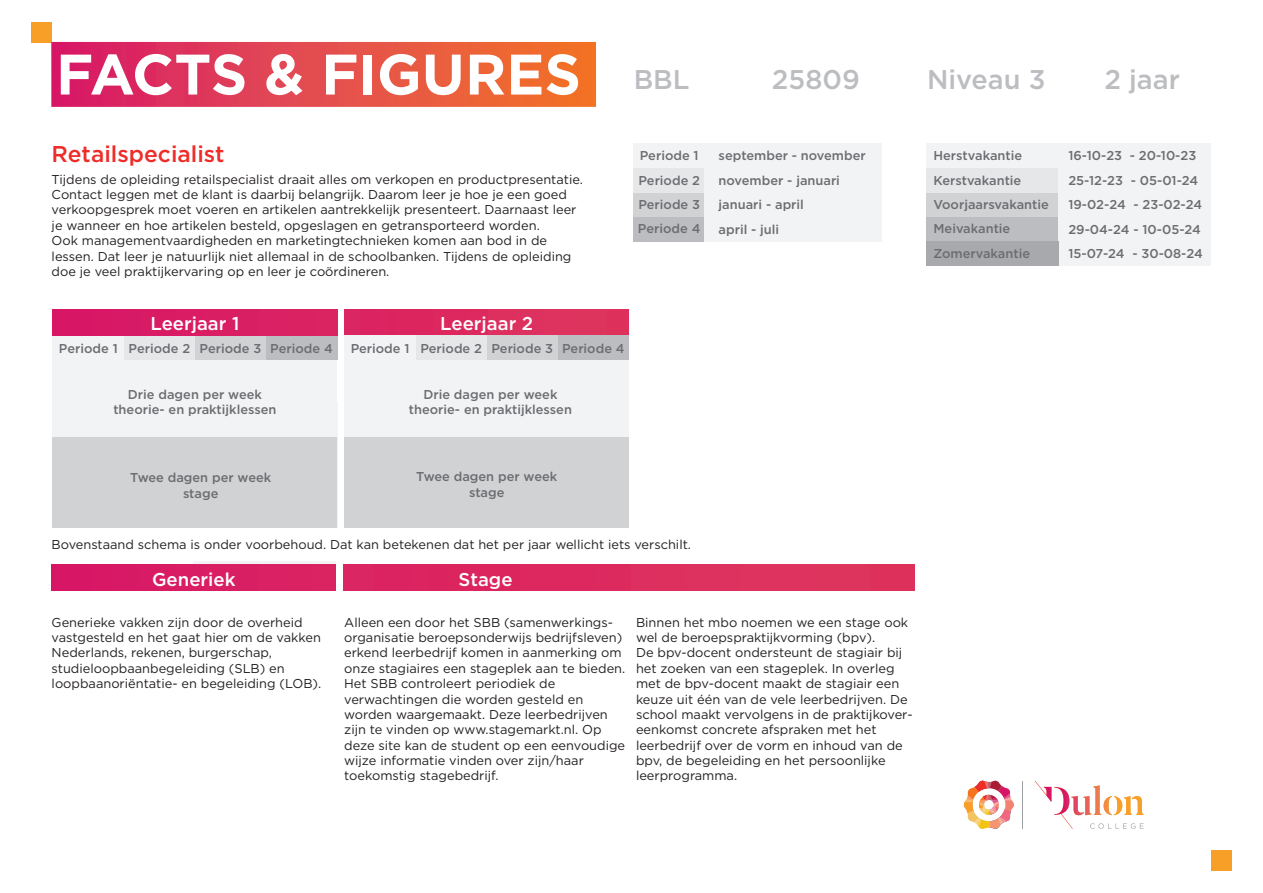
<style>
.page{position:relative;width:1263px;height:893px;background:#fff}
.page>*{position:absolute;margin:0;border:0;box-sizing:border-box;transform-origin:0 0}
.t1{font:700 57px "Gotham";letter-spacing:-.005em;color:#fff}
.t2{font:500 27.15px "Gotham";color:#bcbdc0}
.t3{font:500 22.8px "Gotham";color:#ee2d29}
.t4{font:500 18.6px "Gotham";color:#fff}
.t5{font:12.9px/15.5px "Gotham";color:#231f20}
.t6{font:500 12.9px/24.5px "Gotham";color:#6c6d70;text-align:center}
</style>
<div class="page">
<div style="left:194px;top:561px;width:142px;height:21px;background:linear-gradient(to right,#f2f3f4,#f2f3f4)"></div>
<div style="left:634px;top:217px;width:71px;height:24px;background:#bcbdc0"></div>
<div style="left:634px;top:192px;width:71px;height:25px;background:#d1d2d4"></div>
<div style="left:634px;top:168px;width:71px;height:24px;background:#e6e7e9"></div>
<div style="left:634px;top:144px;width:71px;height:24px;background:#f2f3f4"></div>
<div style="left:705px;top:144px;width:177px;height:24px;background:#f2f3f4"></div>
<div style="left:705px;top:168px;width:177px;height:24px;background:#f2f3f4"></div>
<div style="left:705px;top:192px;width:177px;height:25px;background:#f2f3f4"></div>
<div style="left:705px;top:217px;width:177px;height:24px;background:#f2f3f4"></div>
<div style="left:52px;top:565px;width:284px;height:25px;background:#d91c64"></div>
<div style="left:343px;top:565px;width:572px;height:25px;background:#dc295f"></div>
<div style="left:31px;top:22px;width:21px;height:20px;background:#f89f28"></div>
<div style="left:1211px;top:850px;width:20px;height:21px;background:#f89f28"></div>
<svg style="left:963px;top:780px;width:51px;height:49px"></svg>
<hr style="left:1023px;top:781px;width:1px;height:48px;background:#9d9fa2">
<svg style="left:1035px;top:781px;width:108px;height:48px"></svg>
<div style="left:926px;top:217px;width:132px;height:24px;background:#bcbdc0"></div>
<div style="left:926px;top:192px;width:132px;height:25px;background:#d1d2d4"></div>
<div style="left:926px;top:168px;width:132px;height:24px;background:#e6e7e9"></div>
<div style="left:926px;top:144px;width:132px;height:24px;background:#f2f3f4"></div>
<div style="left:1058px;top:144px;width:152px;height:24px;background:#f2f3f4"></div>
<div style="left:1058px;top:168px;width:152px;height:24px;background:#f2f3f4"></div>
<div style="left:1058px;top:192px;width:152px;height:25px;background:#f2f3f4"></div>
<div style="left:1058px;top:217px;width:152px;height:24px;background:#f2f3f4"></div>
<div style="left:1058px;top:241px;width:152px;height:25px;background:#f2f3f4"></div>
<div style="left:926px;top:241px;width:132px;height:25px;background:#a8a9ad"></div>
<div style="left:266px;top:335px;width:71px;height:25px;background:#bcbdc0"></div>
<div style="left:195px;top:335px;width:71px;height:25px;background:#d1d2d4"></div>
<div style="left:124px;top:335px;width:71px;height:25px;background:#e6e7e9"></div>
<div style="left:53px;top:335px;width:71px;height:25px;background:#f2f3f4"></div>
<div style="left:53px;top:310px;width:284px;height:25px;background:#d91c64"></div>
<div style="left:53px;top:360px;width:284px;height:21px;background:#f2f3f4"></div>
<div style="left:345px;top:310px;width:284px;height:25px;background:#dc295f"></div>
<div style="left:53px;top:381px;width:284px;height:21px;background:#f2f3f4"></div>
<div style="left:53px;top:402px;width:142px;height:21px;background:#f2f3f4"></div>
<div style="left:53px;top:423px;width:142px;height:21px;background:#f2f3f4"></div>
<div style="left:195px;top:402px;width:142px;height:21px;background:#f2f3f4"></div>
<div style="left:195px;top:423px;width:142px;height:21px;background:#f2f3f4"></div>
<div style="left:53px;top:437px;width:284px;height:90px;background:#d1d2d4"></div>
<div style="left:558px;top:335px;width:71px;height:25px;background:#bcbdc0"></div>
<div style="left:487px;top:335px;width:71px;height:25px;background:#d1d2d4"></div>
<div style="left:416px;top:335px;width:71px;height:25px;background:#e6e7e9"></div>
<div style="left:345px;top:335px;width:71px;height:25px;background:#f2f3f4"></div>
<div style="left:345px;top:360px;width:284px;height:21px;background:#f2f3f4"></div>
<div style="left:345px;top:381px;width:284px;height:21px;background:#f2f3f4"></div>
<div style="left:345px;top:402px;width:142px;height:21px;background:#f2f3f4"></div>
<div style="left:345px;top:423px;width:142px;height:21px;background:#f2f3f4"></div>
<div style="left:487px;top:402px;width:142px;height:21px;background:#f2f3f4"></div>
<div style="left:487px;top:423px;width:142px;height:21px;background:#f2f3f4"></div>
<div style="left:345px;top:438px;width:284px;height:90px;background:#d1d2d4"></div>
<svg style="left:51px;top:42px;width:545px;height:65px;background:#e44a4b"></svg>
<h1 class="t1" style="left:56px;top:37px;width:526px">FACTS &amp; FIGURES</h1>
<h2 class="t2" style="left:634px;top:62px;width:57px">BBL</h2>
<h2 class="t2" style="left:772px;top:61px;width:89px">25809</h2>
<h3 class="t3" style="left:52px;top:139px;width:174px">Retailspecialist</h3>
<p class="t5" style="left:52px;top:171px;width:533px">Tijdens de opleiding retailspecialist draait alles om verkopen en productpresentatie.<br>Contact leggen met de klant is daarbij belangrijk. Daarom leer je hoe je een goed verkoopgesprek moet voeren en artikelen aantrekkelijk presenteert. Daarnaast leer je wanneer en hoe artikelen besteld, opgeslagen en getransporteerd worden.<br>Ook managementvaardigheden en marketingtechnieken komen aan bod in de lessen. Dat leer je natuurlijk niet allemaal in de schoolbanken. Tijdens de opleiding doe je veel praktijkervaring op en leer je coördineren.</p>
<p class="t6" style="left:640px;top:143px;width:60px">Periode 1</p>
<p class="t6" style="left:719px;top:143px;width:149px;text-align:left">september - november november - januari januari - april<br>april - juli</p>
<p class="t6" style="left:638px;top:168px;width:64px;text-align:justify">Periode 2<br>Periode 3<br>Periode 4</p>
<h3 class="t4" style="left:150px;top:312px;width:90px">Leerjaar 1</h3>
<p class="t6" style="left:59px;top:336px;width:275px">Periode 1 Periode 2 Periode 3 Periode 4</p>
<p class="t6" style="left:113px;top:386px;width:165px;line-height:15.5px">Drie dagen per week theorie- en praktijklessen</p>
<h3 class="t4" style="left:440px;top:312px;width:94px">Leerjaar 2</h3>
<p class="t6" style="left:351px;top:336px;width:275px">Periode 1 Periode 2 Periode 3 Periode 4</p>
<p class="t6" style="left:409px;top:386px;width:165px;line-height:15.5px">Drie dagen per week theorie- en praktijklessen</p>
<h2 class="t2" style="left:927px;top:61px;width:120px">Niveau 3</h2>
<h2 class="t2" style="left:1104px;top:61px;width:77px">2 jaar</h2>
<p class="t6" style="left:933px;top:143px;width:90px">Herstvakantie</p>
<p class="t6" style="left:1068px;top:143px;width:136px;text-align:left">16-10-23 - 20-10-23<br>25-12-23 - 05-01-24<br>19-02-24 - 23-02-24<br>29-04-24 - 10-05-24<br>15-07-24 - 30-08-24</p>
<p class="t6" style="left:933px;top:168px;width:117px;text-align:left">Kerstvakantie<br>Voorjaarsvakantie<br>Meivakantie<br>Zomervakantie</p>
<p class="t6" style="left:130px;top:470px;width:143px;line-height:15.5px">Twee dagen per week stage</p>
<p class="t6" style="left:416px;top:469px;width:143px;line-height:15.5px">Twee dagen per week stage</p>
<p class="t5" style="left:52px;top:536px;width:641px">Bovenstaand schema is onder voorbehoud. Dat kan betekenen dat het per jaar wellicht iets verschilt.</p>
<h3 class="t4" style="left:152px;top:567px;width:85px">Generiek</h3>
<h3 class="t4" style="left:459px;top:567px;width:55px">Stage</h3>
<p class="t5" style="left:52px;top:614px;width:271px">Generieke vakken zijn door de overheid vastgesteld en het gaat hier om de vakken Nederlands, rekenen, burgerschap, studieloopbaanbegeleiding (SLB) en loopbaanoriëntatie- en begeleiding (LOB).</p>
<p class="t5" style="left:344px;top:614px;width:283px">Alleen een door het SBB (samenwerkings&shy;organisatie beroepsonderwijs bedrijfsleven) erkend leerbedrijf komen in aanmerking om onze stagiaires een stageplek aan te bieden.<br>Het SBB controleert periodiek de verwachtingen die worden gesteld en worden waargemaakt. Deze leerbedrijven zijn te vinden op www.stagemarkt.nl. Op deze site kan de student op een eenvoudige wijze informatie vinden over zijn/haar toekomstig stagebedrijf.</p>
<p class="t5" style="left:636px;top:614px;width:278px">Binnen het mbo noemen we een stage ook wel de beroepspraktijkvorming (bpv).<br>De bpv-docent ondersteunt de stagiair bij het zoeken van een stageplek. In overleg met de bpv-docent maakt de stagiair een keuze uit één van de vele leerbedrijven. De school maakt vervolgens in de praktijkover&shy;eenkomst concrete afspraken met het leerbedrijf over de vorm en inhoud van de bpv, de begeleiding en het persoonlijke leerprogramma.</p>
</div>
